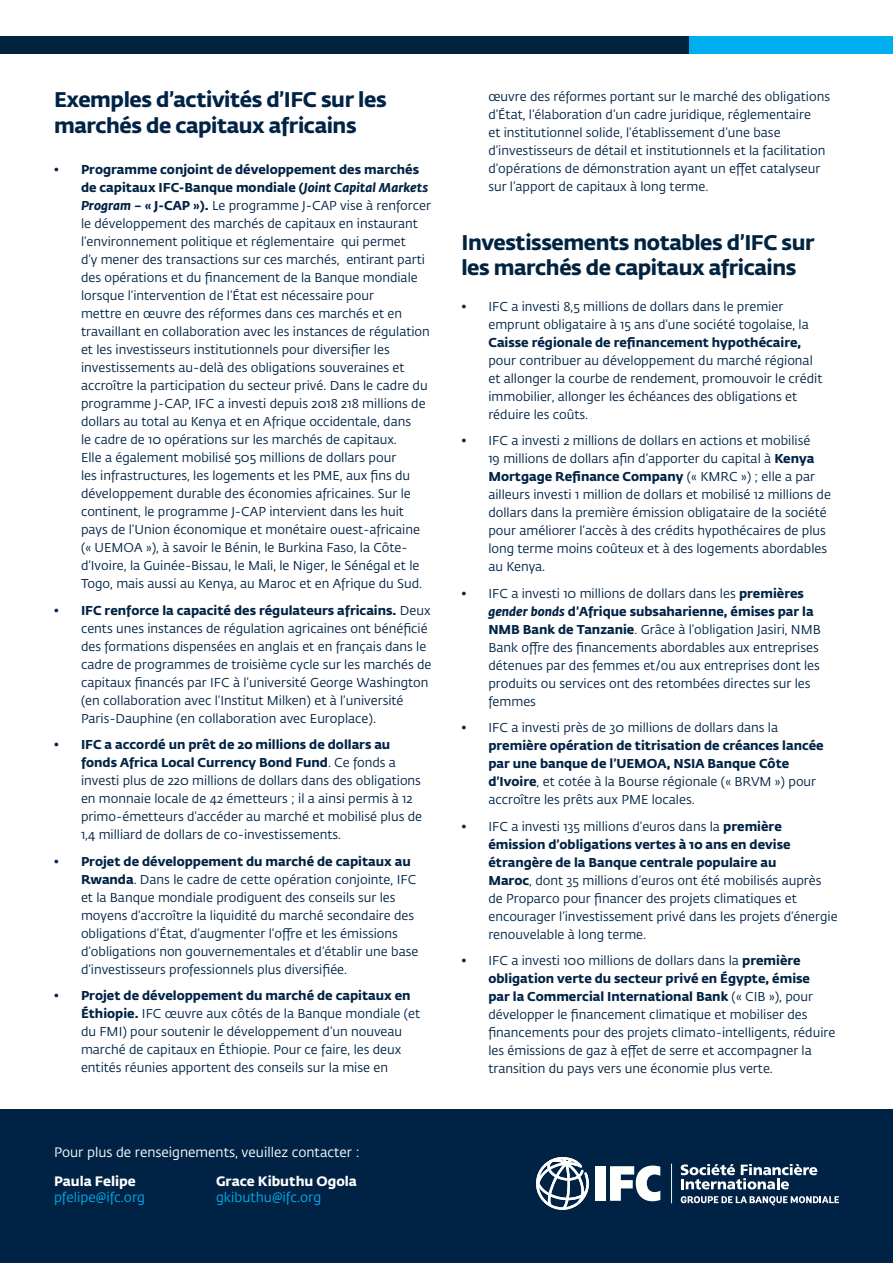
<style>
.page{position:relative;width:893px;height:1263px;background:#fff}
.page>*{position:absolute;margin:0;border:0;box-sizing:border-box;transform-origin:0 0}
.t1{font:700 21px/25.2px "Fedra Sans Std";letter-spacing:-.02em;color:#002340}
.t2{font:700 21px/25.2px "Fedra Sans Std";letter-spacing:-.02em;color:#002345}
.t3{font:13.5px "Fedra Sans Std";color:#fff}
.t4{font:13.5px "Fedra Sans Std";color:#00ade4}
.t5{font:700 13.5px "Fedra Sans Std";color:#fff}
.t6{font:12.75px/18px "Fedra Sans Std";color:#002345}
.s1{font-weight:700}
.s2{font-weight:700;font-style:italic}
</style>
<div class="page">
<div style="left:0;top:36px;width:893px;height:17px;background:#002340"></div>
<div style="left:690px;top:36px;width:203px;height:17px;background:#00aeef"></div>
<div style="left:0;top:1110px;width:893px;height:153px;background:#002345"></div>
<svg style="left:681px;top:1164px;width:136px;height:25px"></svg>
<div style="left:595px;top:1166px;width:11px;height:35px;background:#fff"></div>
<svg style="left:610px;top:1165px;width:50px;height:36px"></svg>
<hr style="left:671px;top:1163px;width:1px;height:40px;background:#fff">
<svg style="left:681px;top:1196px;width:158px;height:9px"></svg>
<svg style="left:536px;top:1157px;width:53px;height:53px"></svg>
<p class="t2" style="left:54px;top:87px;width:334px">Exemples d’activités d’IFC sur les marchés de capitaux africains</p>
<p class="t6" style="left:81px;top:161px;width:351px;text-indent:-27px"><span class="s1">• Programme conjoint de développement des marchés de capitaux IFC-Banque mondiale (</span><span class="s2">Joint Capital Markets Program</span> <span class="s1">– « J-CAP »).</span> Le programme J-CAP vise à renforcer le développement des marchés de capitaux en instaurant l’environnement politique et réglementaire qui permet<br>d’y mener des transactions sur ces marchés, entirant parti des opérations et du financement de la Banque mondiale lorsque l’intervention de l’État est nécessaire pour<br>mettre en œuvre des réformes dans ces marchés et en travaillant en collaboration avec les instances de régulation et les investisseurs institutionnels pour diversifier les investissements au-delà des obligations souveraines et accroître la participation du secteur privé. Dans le cadre du programme J-CAP, IFC a investi depuis 2018 218 millions de dollars au total au Kenya et en Afrique occidentale, dans<br>le cadre de 10 opérations sur les marchés de capitaux.<br>Elle a également mobilisé 505 millions de dollars pour<br>les infrastructures, les logements et les PME, aux fins du développement durable des économies africaines. Sur le continent, le programme J-CAP intervient dans les huit pays de l’Union économique et monétaire ouest-africaine (« UEMOA »), à savoir le Bénin, le Burkina Faso, la Côte&shy;d’Ivoire, la Guinée-Bissau, le Mali, le Niger, le Sénégal et le Togo, mais aussi au Kenya, au Maroc et en Afrique du Sud.</p>
<p class="t6" style="left:81px;top:601px;width:352px;text-indent:-27px"><span class="s1">• IFC renforce la capacité des régulateurs africains.</span> Deux cents unes instances de régulation agricaines ont bénéficié des formations dispensées en anglais et en français dans le cadre de programmes de troisième cycle sur les marchés de capitaux financés par IFC à l’université George Washington (en collaboration avec l’Institut Milken) et à l’université Paris-Dauphine (en collaboration avec Europlace).</p>
<p class="t6" style="left:81px;top:736px;width:343px;text-indent:-27px"><span class="s1">• IFC a accordé un prêt de 20 millions de dollars au fonds Africa Local Currency Bond Fund</span>. Ce fonds a investi plus de 220 millions de dollars dans des obligations en monnaie locale de 42 émetteurs ; il a ainsi permis à 12 primo-émetteurs d’accéder au marché et mobilisé plus de 1,4 milliard de dollars de co-investissements.</p>
<p class="t6" style="left:81px;top:852px;width:339px;text-indent:-27px"><span class="s1">• Projet de développement du marché de capitaux au Rwanda</span>. Dans le cadre de cette opération conjointe, IFC et la Banque mondiale prodiguent des conseils sur les moyens d’accroître la liquidité du marché secondaire des obligations d’État, d’augmenter l’offre et les émissions d’obligations non gouvernementales et d’établir une base d’investisseurs professionnels plus diversifiée.</p>
<p class="t6" style="left:81px;top:987px;width:341px;text-indent:-27px"><span class="s1">• Projet de développement du marché de capitaux en Éthiopie.</span> IFC œuvre aux côtés de la Banque mondiale (et du FMI) pour soutenir le développement d’un nouveau marché de capitaux en Éthiopie. Pour ce faire, les deux entités réunies apportent des conseils sur la mise en</p>
<p class="t3" style="left:54px;top:1144px;width:307px">Pour plus de renseignements, veuillez contacter :</p>
<p class="t5" style="left:54px;top:1173px;width:83px">Paula Felipe</p>
<p class="t5" style="left:216px;top:1173px;width:142px">Grace Kibuthu Ogola</p>
<p class="t4" style="left:54px;top:1189px;width:93px">pfelipe@ifc.org</p>
<p class="t4" style="left:216px;top:1189px;width:107px">gkibuthu@ifc.org</p>
<p class="t6" style="left:488px;top:88px;width:343px">œuvre des réformes portant sur le marché des obligations d’État, l’élaboration d’un cadre juridique, réglementaire<br>et institutionnel solide, l’établissement d’une base d’investisseurs de détail et institutionnels et la facilitation d’opérations de démonstration ayant un effet catalyseur sur l’apport de capitaux à long terme.</p>
<p class="t1" style="left:461px;top:230px;width:355px">Investissements notables d’IFC sur les marchés de capitaux africains</p>
<p class="t6" style="left:488px;top:297px;width:336px;text-indent:-27px">• IFC a investi 8,5 millions de dollars dans le premier emprunt obligataire à 15 ans d’une société togolaise, la <span class="s1">Caisse régionale de refinancement hypothécaire, </span>pour contribuer au développement du marché régional et allonger la courbe de rendement, promouvoir le crédit immobilier, allonger les échéances des obligations et réduire les coûts.</p>
<p class="t6" style="left:488px;top:432px;width:344px;text-indent:-27px">• IFC a investi 2 millions de dollars en actions et mobilisé<br>19 millions de dollars afin d’apporter du capital à <span class="s1">Kenya Mortgage Refinance Company</span> (« KMRC ») ; elle a par ailleurs investi 1 million de dollars et mobilisé 12 millions de dollars dans la première émission obligataire de la société pour améliorer l’accès à des crédits hypothécaires de plus long terme moins coûteux et à des logements abordables au Kenya.</p>
<p class="t6" style="left:488px;top:584px;width:334px;text-indent:-27px">• IFC a investi 10 millions de dollars dans les <span class="s1">premières </span><span class="s2">gender bonds</span> <span class="s1">d’Afrique subsaharienne, émises par la NMB Bank de Tanzanie</span>. Grâce à l’obligation Jasiri, NMB Bank offre des financements abordables aux entreprises détenues par des femmes et/ou aux entreprises dont les produits ou services ont des retombées directes sur les femmes</p>
<p class="t6" style="left:488px;top:719px;width:337px;text-indent:-27px">• IFC a investi près de 30 millions de dollars dans la <span class="s1">première opération de titrisation de créances lancée par une banque de l’UEMOA, NSIA Banque Côte d’Ivoire</span>, et cotée à la Bourse régionale (« BRVM ») pour accroître les prêts aux PME locales.</p>
<p class="t6" style="left:488px;top:817px;width:351px;text-indent:-27px">• IFC a investi 135 millions d’euros dans la <span class="s1">première émission d’obligations vertes à 10 ans en devise étrangère de la Banque centrale populaire au<br>Maroc</span>, dont 35 millions d’euros ont été mobilisés auprès de Proparco pour financer des projets climatiques et encourager l’investissement privé dans les projets d’énergie renouvelable à long terme.</p>
<p class="t6" style="left:488px;top:952px;width:348px;text-indent:-27px">• IFC a investi 100 millions de dollars dans la <span class="s1">première obligation verte du secteur privé en Égypte, émise<br>par la Commercial International Bank</span> (« CIB »), pour développer le financement climatique et mobiliser des financements pour des projets climato-intelligents, réduire les émissions de gaz à effet de serre et accompagner la transition du pays vers une économie plus verte.</p>
</div>
